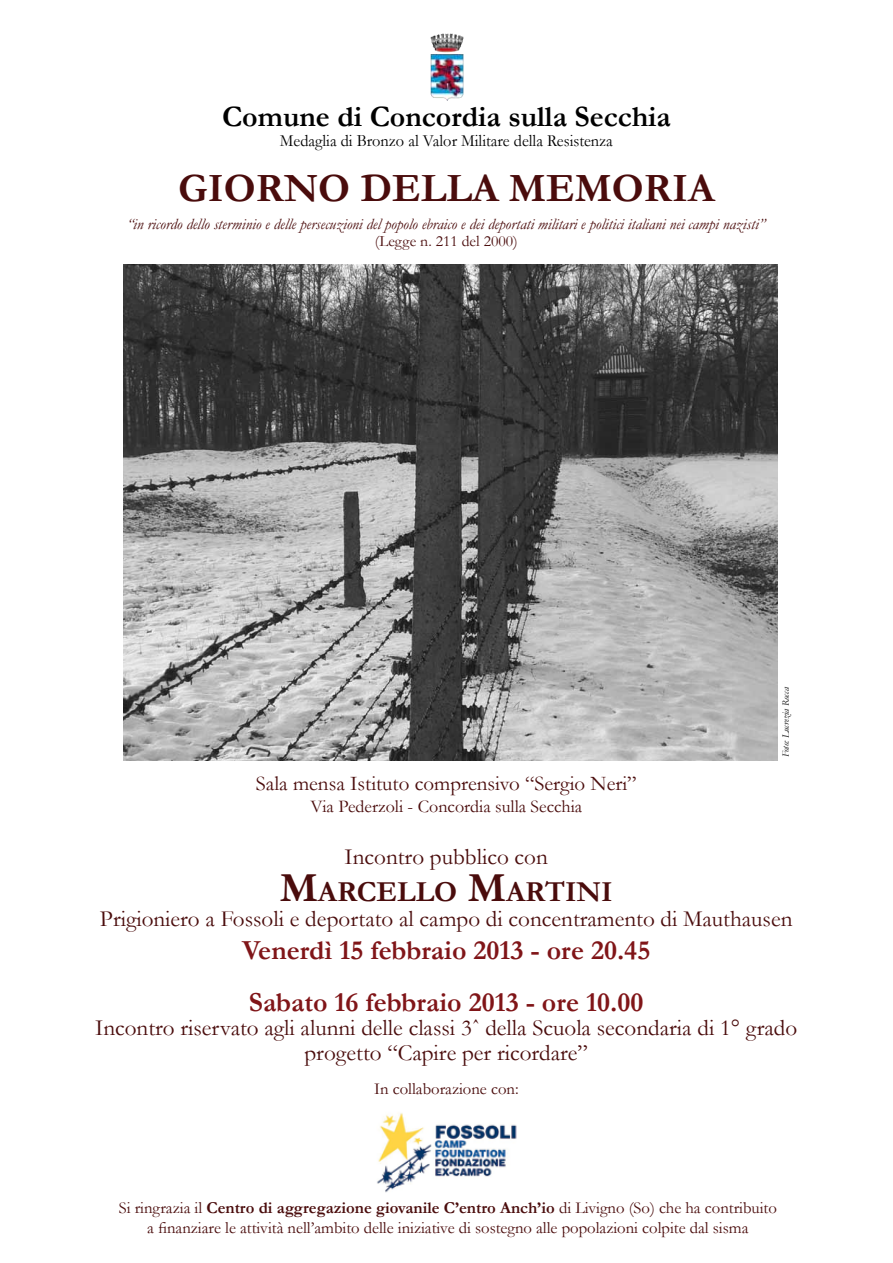
<style>
.page{position:relative;width:893px;height:1263px;background:#fff}
.page>*{position:absolute;margin:0;border:0;box-sizing:border-box;transform-origin:0 0}
.t1{font:700 40.5px "Garamond";color:#4a0c0c}
.t2{font:700 29.85px "Garamond";color:#000}
.t3{font:700 29.25px "Garamond";color:#4a0c0c}
.t4{font:700 27.75px/52.2px "Garamond";color:#801518}
.t5{font:23.1px/24.5px "Garamond";color:#4a0c0c;text-align:center}
.t6{font:21px "Garamond";color:#4a0c0c}
.t7{font:18px "Garamond";color:#4a0c0c}
.t8{font:17.1px "Garamond";color:#000;scale:.96 1}
.t9{font:16.65px/19.5px "Garamond";color:#4a0c0c;text-align:center}
.t10{font:italic 15.75px "Garamond";color:#4a0c0c}
.t11{font:15.75px "Garamond";color:#4a0c0c}
.t12{font:italic 9.75px "Garamond";color:#000}
.s1{font-size:41.7px}
.s2{font-weight:700}
</style>
<div class="page">
<img style="left:123px;top:264px;width:654px;height:496px">
<img style="left:377px;top:1113px;width:140px;height:80px">
<img style="left:437px;top:33px;width:15px;height:6px">
<h2 class="t2" style="left:222px;top:99px;width:450px">Comune di Concordia sulla Secchia</h2>
<p class="t8" style="left:280px;top:131px;width:348px">Medaglia di Bronzo al Valor Militare della Resistenza</p>
<h1 class="t1" style="left:178px;top:164px;width:538px">GIORNO DELLA MEMORIA</h1>
<p class="t10" style="left:127px;top:214px;width:640px">“in ricordo dello sterminio e delle persecuzioni del popolo ebraico e dei deportati militari e politici italiani nei campi nazisti”</p>
<p class="t11" style="left:375px;top:231px;width:145px">(Legge n. 211 del 2000)</p>
<p class="t12" style="left:780px;top:757px;width:71px;rotate:-90deg">Foto: Lucrezia Rocca</p>
<p class="t6" style="left:256px;top:771px;width:382px">Sala mensa Istituto comprensivo “Sergio Neri”</p>
<p class="t7" style="left:310px;top:795px;width:273px">Via Pederzoli - Concordia sulla Secchia</p>
<h3 class="t5" style="left:345px;top:844px;width:205px">Incontro pubblico con</h3>
<h3 class="t3" style="left:280px;top:874px;width:335px"><span class="s1">M</span>ARCELLO <span class="s1">M</span>ARTINI</h3>
<h3 class="t5" style="left:100px;top:906px;width:694px">Prigioniero a Fossoli e deportato al campo di concentramento di Mauthausen</h3>
<h3 class="t4" style="left:242px;top:924px;width:410px">Venerdì 15 febbraio 2013 - ore 20.45<br>Sabato 16 febbraio 2013 - ore 10.00</h3>
<h3 class="t5" style="left:95px;top:1016px;width:704px">Incontro riservato agli alunni delle classi 3ˆ della Scuola secondaria di 1° grado progetto “Capire per ricordare”</h3>
<p class="t9" style="left:374px;top:1079px;width:146px">In collaborazione con:</p>
<p class="t9" style="left:119px;top:1198px;width:660px">Si ringrazia il <span class="s2">Centro di aggregazione giovanile C’entro Anch’io</span> di Livigno (So) che ha contribuito a finanziare le attività nell’ambito delle iniziative di sostegno alle popolazioni colpite dal sisma</p>
</div>
